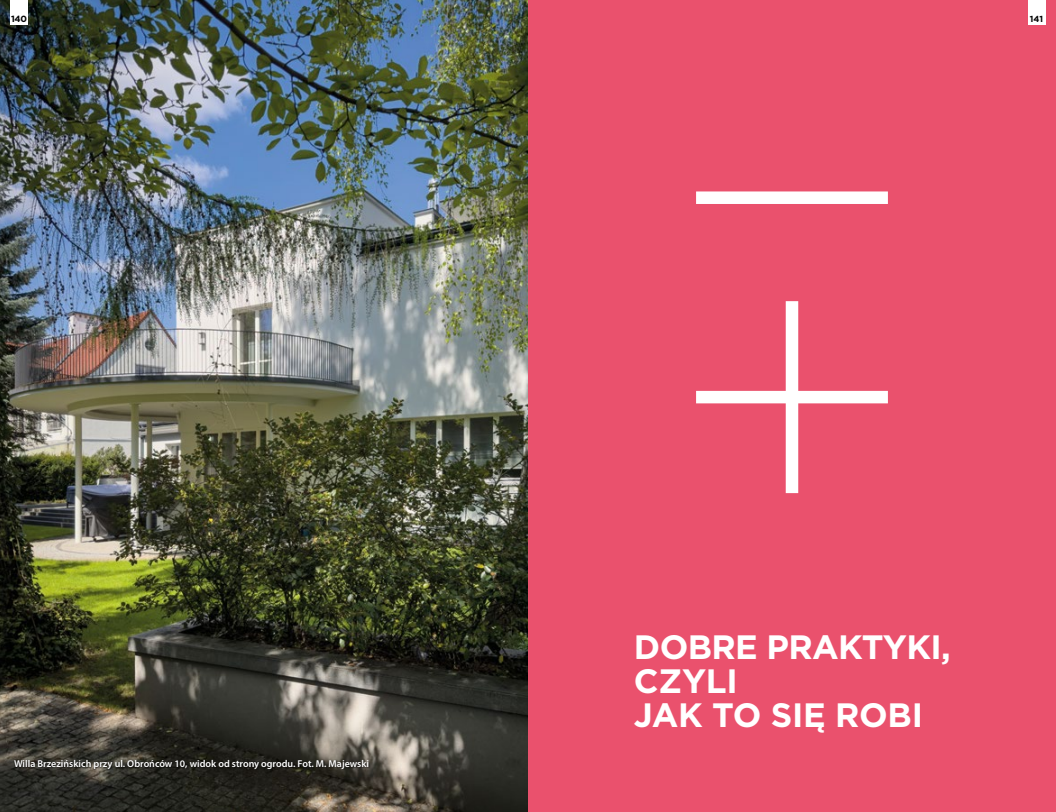
<style>
.page{position:relative;width:1056px;height:812px;background:#fff}
.page>*{position:absolute;margin:0;border:0;box-sizing:border-box;transform-origin:0 0}
.t1{font:700 33.75px/33.8px "Gotham";letter-spacing:-.02em;color:#fff}
.t2{font:600 10px "Myriad Pro";color:#fff}
.t3{font:700 9px "Gotham";color:#000}
.t4{font:700 8.75px "Gotham";color:#000}
</style>
<div class="page">
<img style="left:0;top:0;width:528px;height:811px">
<div style="left:528px;top:0;width:528px;height:811px;background:#ea516d"></div>
<div style="left:786px;top:301px;width:12px;height:192px;background:#fff"></div>
<div style="left:696px;top:391px;width:192px;height:12px;background:#fff"></div>
<div style="left:696px;top:191px;width:192px;height:13px;background:#fff"></div>
<div style="left:13px;top:759px;width:358px;height:12px;background:#000;opacity:.8"></div>
<div style="left:11px;top:0;width:17px;height:25px;background:#fff"></div>
<div style="left:1028px;top:0;width:17px;height:25px;background:#fff"></div>
<p class="t3" style="left:11px;top:12px;width:17px">140</p>
<p class="t4" style="left:1030px;top:13px;width:15px">141</p>
<p class="t2" style="left:14px;top:757px;width:356px">Willa Brzezińskich przy ul. Obrońców 10, widok od strony ogrodu. Fot. M. Majewski</p>
<h1 class="t1" style="left:634px;top:630px;width:318px">DOBRE PRAKTYKI,</h1>
<h1 class="t1" style="left:634px;top:664px;width:291px">CZYLI<br>JAK TO SIĘ ROBI</h1>
</div>
